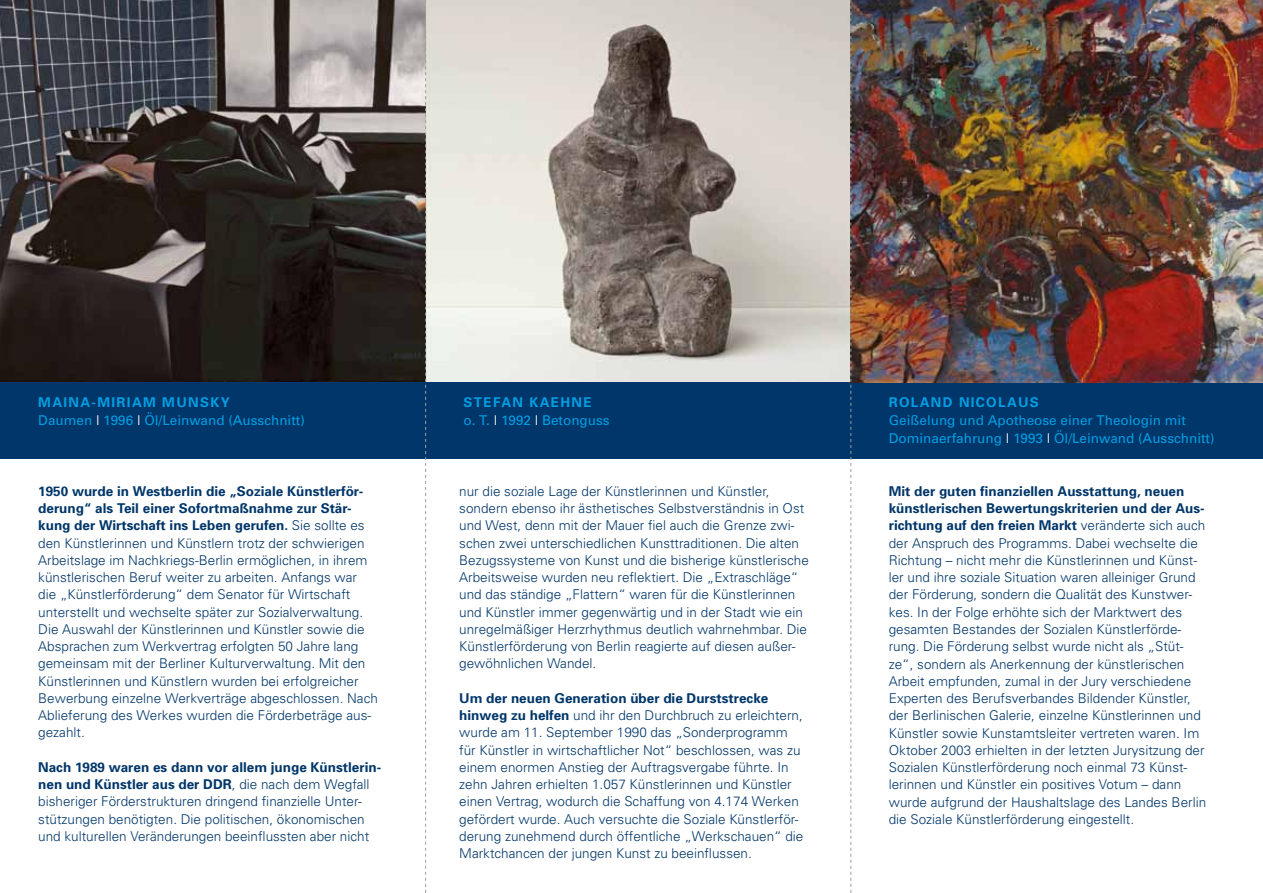
<style>
.page{position:relative;width:1263px;height:893px;background:#fff}
.page>*{position:absolute;margin:0;border:0;box-sizing:border-box;transform-origin:0 0}
.t1{font:300 13.5px/17.2px "Univers";color:#003669}
.t2{font:13.5px/18px "Univers";color:#009ee3}
.t3{font:700 13.5px "Univers";letter-spacing:.1em;color:#009ee3}
.s1{font-weight:700}
.s2{color:#fff}
</style>
<div class="page">
<img style="left:426px;top:0;width:424px;height:383px">
<svg style="left:0;top:0;width:425px;height:383px;background:#443f3e"></svg>
<div style="left:850px;top:383px;width:413px;height:76px;background:#003669"></div>
<div style="left:0;top:383px;width:425px;height:76px;background:#003669"></div>
<div style="left:425px;top:383px;width:425px;height:76px;background:#003669"></div>
<svg style="left:425px;top:0;width:1px;height:893px"></svg>
<img style="left:851px;top:0;width:412px;height:383px">
<svg style="left:850px;top:0;width:1px;height:893px"></svg>
<p class="t2" style="left:38px;top:392px;width:268px"><span class="s1">MAINA-MIRIAM MUNSKY<br></span>Daumen <span class="s2">|</span> 1996 <span class="s2">|</span> Öl/Leinwand (Ausschnitt)</p>
<p class="t2" style="left:463px;top:392px;width:148px"><span class="s1">STEFAN KAEHNE<br></span>o. T. <span class="s2">|</span> 1992 <span class="s2">|</span> Betonguss</p>
<p class="t1" style="left:38px;top:482px;width:341px"><span class="s1">1950 wurde in Westberlin die „Soziale Künstlerför&shy;derung“ als Teil einer Sofortmaßnahme zur Stär&shy;kung der Wirtschaft ins Leben gerufen.</span> Sie sollte es den Künstlerinnen und Künstlern trotz der schwierigen Arbeitslage im Nachkriegs-Berlin ermöglichen, in ihrem künstlerischen Beruf weiter zu arbeiten. Anfangs war die „Künstlerförderung“ dem Senator für Wirtschaft unterstellt und wechselte später zur Sozialverwaltung.<br>Die Auswahl der Künstlerinnen und Künstler sowie die Absprachen zum Werkvertrag erfolgten 50 Jahre lang gemeinsam mit der Berliner Kulturverwaltung. Mit den Künstlerinnen und Künstlern wurden bei erfolgreicher Bewerbung einzelne Werkverträge abgeschlossen. Nach Ablieferung des Werkes wurden die Förderbeträge aus&shy;gezahlt.</p>
<p class="t1" style="left:38px;top:758px;width:344px"><span class="s1">Nach 1989 waren es dann vor allem junge Künstlerin&shy;nen und Künstler aus der DDR</span>, die nach dem Wegfall bisheriger Förderstrukturen dringend finanzielle Unter&shy;stützungen benötigten. Die politischen, ökonomischen und kulturellen Veränderungen beeinflussten aber nicht</p>
<p class="t1" style="left:459px;top:482px;width:351px">nur die soziale Lage der Künstlerinnen und Künstler, sondern ebenso ihr ästhetisches Selbstverständnis in Ost und West, denn mit der Mauer fiel auch die Grenze zwi&shy;schen zwei unterschiedlichen Kunsttraditionen. Die alten Bezugssysteme von Kunst und die bisherige künstlerische Arbeitsweise wurden neu reflektiert. Die „Extraschläge“ und das ständige „Flattern“ waren für die Künstlerinnen und Künstler immer gegenwärtig und in der Stadt wie ein unregelmäßiger Herzrhythmus deutlich wahrnehmbar. Die Künstlerförderung von Berlin reagierte auf diesen außer&shy;gewöhnlichen Wandel.</p>
<p class="t1" style="left:459px;top:689px;width:346px"><span class="s1">Um der neuen Generation über die Durststrecke hinweg zu helfen</span> und ihr den Durchbruch zu erleichtern, wurde am 11. September 1990 das „Sonderprogramm für Künstler in wirtschaftlicher Not“ beschlossen, was zu einem enormen Anstieg der Auftragsvergabe führte. In zehn Jahren erhielten 1.057 Künstlerinnen und Künstler einen Vertrag, wodurch die Schaffung von 4.174 Werken gefördert wurde. Auch versuchte die Soziale Künstlerför&shy;derung zunehmend durch öffentliche „Werkschauen“ die Marktchancen der jungen Kunst zu beeinflussen.</p>
<p class="t3" style="left:889px;top:393px;width:152px">ROLAND NICOLAUS</p>
<p class="t2" style="left:889px;top:410px;width:327px">Geißelung und Apotheose einer Theologin mit<br>Dominaerfahrung <span class="s2">|</span> 1993 <span class="s2">|</span> Öl/Leinwand (Ausschnitt)</p>
<p class="t1" style="left:889px;top:482px;width:319px"><span class="s1">Mit der guten finanziellen Ausstattung, neuen künstlerischen Bewertungskriterien und der Aus&shy;richtung auf den freien Markt</span> veränderte sich auch der Anspruch des Programms. Dabei wechselte die Richtung – nicht mehr die Künstlerinnen und Künst&shy;ler und ihre soziale Situation waren alleiniger Grund der Förderung, sondern die Qualität des Kunstwer&shy;kes. In der Folge erhöhte sich der Marktwert des gesamten Bestandes der Sozialen Künstlerförde&shy;rung. Die Förderung selbst wurde nicht als „Stüt&shy;ze“, sondern als Anerkennung der künstlerischen Arbeit empfunden, zumal in der Jury verschiedene Experten des Berufsverbandes Bildender Künstler, der Berlinischen Galerie, einzelne Künstlerinnen und Künstler sowie Kunstamtsleiter vertreten waren. Im Oktober 2003 erhielten in der letzten Jurysitzung der Sozialen Künstlerförderung noch einmal 73 Künst&shy;lerinnen und Künstler ein positives Votum – dann wurde aufgrund der Haushaltslage des Landes Berlin die Soziale Künstlerförderung eingestellt.</p>
</div>
